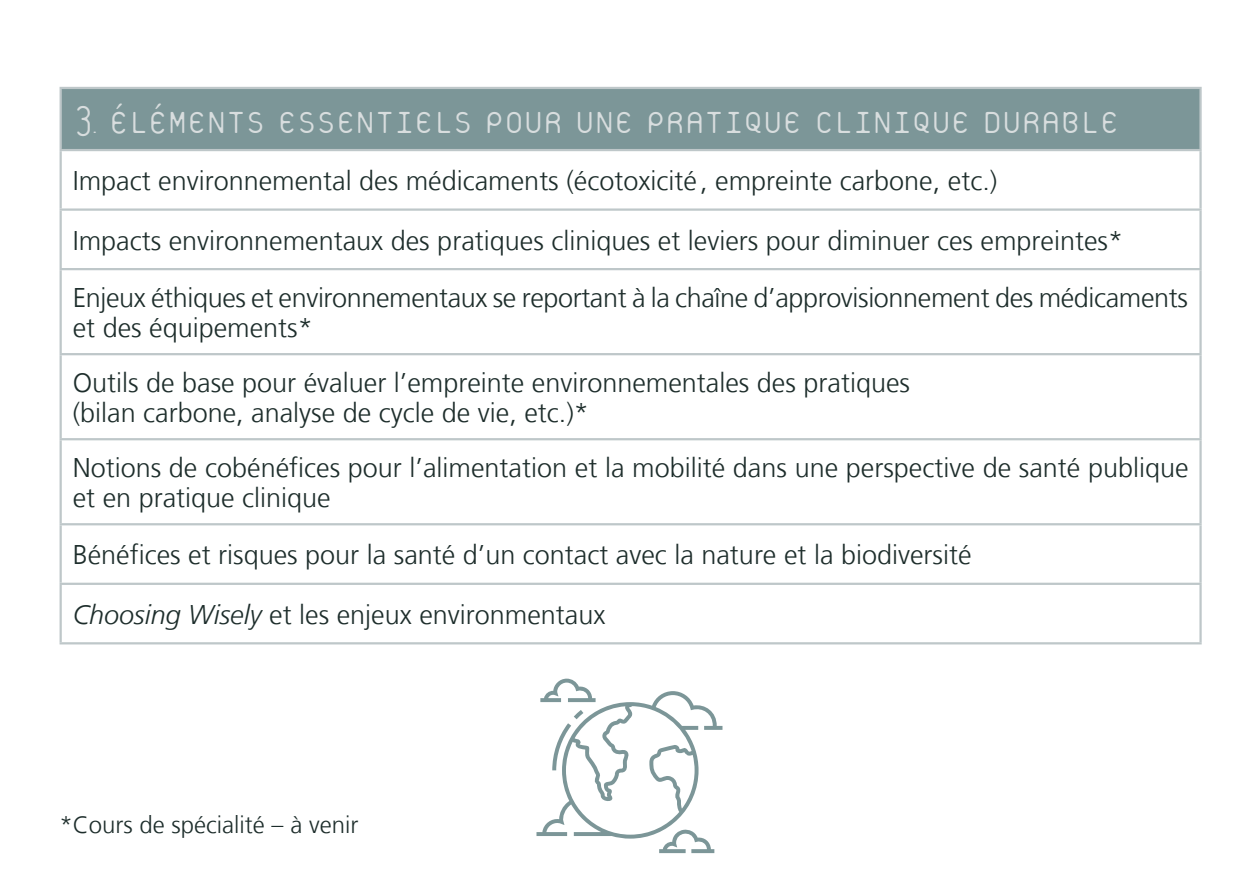
<style>
.page{position:relative;width:1259px;height:893px;background:#fff}
.page>*{position:absolute;margin:0;border:0;box-sizing:border-box;transform-origin:0 0}
.t1{font:100 45px "Platelet";letter-spacing:-.03em;color:#d8ddde}
.t2{font:300 27px/57.3px "Frutiger LT Std";color:#1d2d2b}
.t3{font:300 24px "Frutiger LT Std";color:#1d2d2b}
.s1{font-style:italic}
</style>
<div class="page">
<div style="left:61px;top:88px;width:1139px;height:62px;background:#7c9698"></div>
<svg style="left:62px;top:355px;width:1137px;height:228px"></svg>
<hr style="left:60px;top:87px;width:1141px;height:2px;background:#bec7c9">
<hr style="left:60px;top:89px;width:2px;height:60px;background:#bec7c9">
<hr style="left:1199px;top:89px;width:2px;height:60px;background:#bec7c9">
<hr style="left:60px;top:149px;width:1141px;height:2px;background:#bec7c9">
<hr style="left:60px;top:151px;width:2px;height:57px;background:#bec7c9">
<hr style="left:1199px;top:151px;width:2px;height:57px;background:#bec7c9">
<hr style="left:60px;top:208px;width:1141px;height:3px;background:#bec7c9">
<hr style="left:60px;top:211px;width:2px;height:57px;background:#bec7c9">
<hr style="left:1199px;top:211px;width:2px;height:57px;background:#bec7c9">
<hr style="left:60px;top:268px;width:1141px;height:2px;background:#bec7c9">
<hr style="left:60px;top:270px;width:2px;height:83px;background:#bec7c9">
<hr style="left:1199px;top:270px;width:2px;height:83px;background:#bec7c9">
<hr style="left:60px;top:353px;width:1141px;height:2px;background:#bec7c9">
<hr style="left:60px;top:355px;width:2px;height:83px;background:#bec7c9">
<hr style="left:1199px;top:355px;width:2px;height:83px;background:#bec7c9">
<hr style="left:60px;top:438px;width:1141px;height:2px;background:#bec7c9">
<hr style="left:60px;top:440px;width:2px;height:83px;background:#bec7c9">
<hr style="left:1199px;top:440px;width:2px;height:83px;background:#bec7c9">
<hr style="left:60px;top:523px;width:1141px;height:2px;background:#bec7c9">
<hr style="left:60px;top:525px;width:2px;height:58px;background:#bec7c9">
<hr style="left:1199px;top:525px;width:2px;height:58px;background:#bec7c9">
<hr style="left:60px;top:583px;width:1141px;height:2px;background:#bec7c9">
<hr style="left:60px;top:585px;width:2px;height:57px;background:#bec7c9">
<hr style="left:1199px;top:585px;width:2px;height:57px;background:#bec7c9">
<hr style="left:60px;top:642px;width:1141px;height:2px;background:#bec7c9">
<svg style="left:536px;top:679px;width:186px;height:174px"></svg>
<h1 class="t1" style="left:73px;top:100px;width:1048px">3. ÉLÉMENTS ESSENTIELS POUR UNE PRATIQUE CLINIQUE DURABLE</h1>
<p class="t2" style="left:73px;top:152px;width:926px">Impact environnemental des médicaments (écotoxicité, empreinte carbone, etc.)</p>
<p class="t2" style="left:73px;top:212px;width:1116px">Impacts environnementaux des pratiques cliniques et leviers pour diminuer ces empreintes*<br>Enjeux éthiques et environnementaux se reportant à la chaîne d’approvisionnement des médicaments</p>
<p class="t2" style="left:73px;top:300px;width:839px;line-height:54.9px">et des équipements*<br>Outils de base pour évaluer l’empreinte environnementales des pratiques</p>
<p class="t2" style="left:73px;top:385px;width:1117px;line-height:55.2px">(bilan carbone, analyse de cycle de vie, etc.)*<br>Notions de cobénéfices pour l’alimentation et la mobilité dans une perspective de santé publique</p>
<p class="t2" style="left:73px;top:469px;width:900px">et en pratique clinique<br>Bénéfices et risques pour la santé d’un contact avec la nature et la biodiversité</p>
<p class="t2" style="left:73px;top:586px;width:534px"><span class="s1">Choosing Wisely</span> et les enjeux environmentaux</p>
<p class="t3" style="left:60px;top:812px;width:300px">*Cours de spécialité – à venir</p>
</div>
